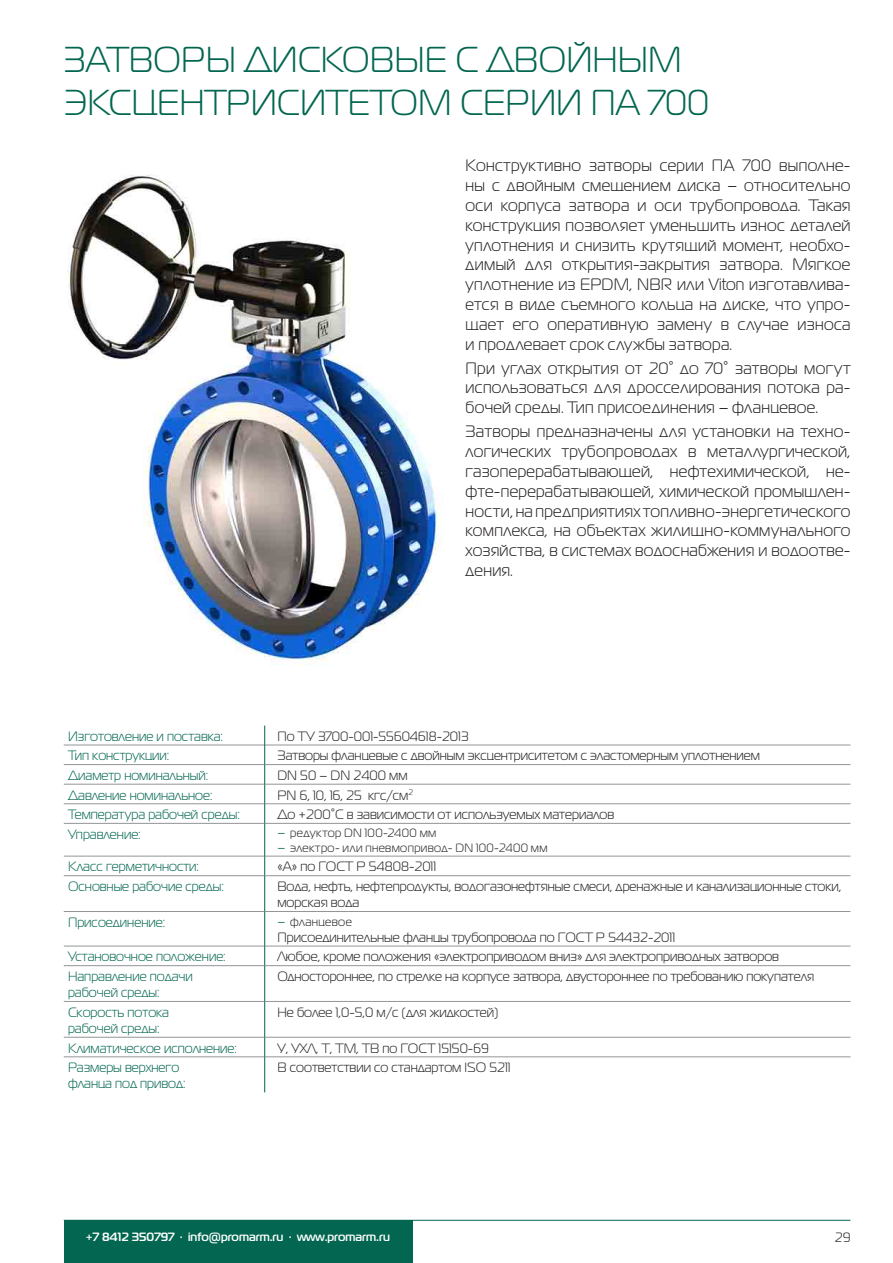
<style>
.page{position:relative;width:893px;height:1263px;background:#fff}
.page>*{position:absolute;margin:0;border:0;box-sizing:border-box;transform-origin:0 0}
.t1{font:36px/43.2px "Magistral C";color:#026650}
.t2{font:16.5px/19.8px "Magistral C";letter-spacing:.02em;color:#231f20;text-align:justify}
.t3{font:13.5px/16.2px "Magistral C";color:#231f20}
.t4{font:13.5px/16.2px "Magistral C";color:#026650}
.t5{font:12px "Magistral C";letter-spacing:.035em;color:#231f20}
.t6{font:700 12px "Magistral C";color:#fff}
.s1{font-size:13.5px;color:#026650}
</style>
<div class="page">
<img style="left:68px;top:174px;width:375px;height:491px">
<div style="left:64px;top:1221px;width:348px;height:42px;background:#026650"></div>
<hr style="left:64px;top:1220px;width:786px;height:1px;background:#026650">
<hr style="left:64px;top:875px;width:200px;height:1px;background:#939598">
<hr style="left:265px;top:875px;width:585px;height:1px;background:#939598">
<hr style="left:64px;top:911px;width:200px;height:1px;background:#939598">
<hr style="left:265px;top:911px;width:585px;height:1px;background:#939598">
<hr style="left:64px;top:946px;width:200px;height:1px;background:#939598">
<hr style="left:265px;top:946px;width:585px;height:1px;background:#939598">
<hr style="left:64px;top:965px;width:200px;height:1px;background:#939598">
<hr style="left:265px;top:965px;width:585px;height:1px;background:#939598">
<hr style="left:64px;top:1001px;width:200px;height:1px;background:#939598">
<hr style="left:265px;top:1001px;width:585px;height:1px;background:#939598">
<hr style="left:64px;top:1037px;width:200px;height:1px;background:#939598">
<hr style="left:265px;top:1037px;width:585px;height:1px;background:#939598">
<hr style="left:64px;top:1056px;width:200px;height:1px;background:#939598">
<hr style="left:265px;top:1056px;width:585px;height:1px;background:#939598">
<hr style="left:64px;top:764px;width:200px;height:1px;background:#939598">
<hr style="left:64px;top:784px;width:200px;height:1px;background:#939598">
<hr style="left:64px;top:803px;width:200px;height:1px;background:#939598">
<hr style="left:265px;top:803px;width:585px;height:1px;background:#939598">
<hr style="left:64px;top:823px;width:200px;height:1px;background:#939598">
<hr style="left:265px;top:823px;width:585px;height:1px;background:#939598">
<hr style="left:64px;top:856px;width:200px;height:1px;background:#939598">
<hr style="left:265px;top:856px;width:585px;height:1px;background:#939598">
<hr style="left:64px;top:745px;width:200px;height:1px;background:#939598">
<hr style="left:265px;top:745px;width:585px;height:1px;background:#939598">
<hr style="left:265px;top:764px;width:585px;height:1px;background:#939598">
<hr style="left:265px;top:784px;width:585px;height:1px;background:#939598">
<svg style="left:264px;top:726px;width:1px;height:97px"></svg>
<hr style="left:264px;top:823px;width:1px;height:33px;background:#026650">
<svg style="left:264px;top:856px;width:1px;height:20px"></svg>
<hr style="left:264px;top:876px;width:1px;height:35px;background:#026650">
<hr style="left:264px;top:911px;width:1px;height:35px;background:#026650">
<svg style="left:264px;top:946px;width:1px;height:20px"></svg>
<hr style="left:264px;top:966px;width:1px;height:35px;background:#026650">
<hr style="left:264px;top:1001px;width:1px;height:36px;background:#026650">
<svg style="left:264px;top:1037px;width:1px;height:20px"></svg>
<hr style="left:264px;top:1057px;width:1px;height:35px;background:#026650">
<h1 class="t1" style="left:64px;top:38px;width:647px">ЗАТВОРЫ ДИСКОВЫЕ С ДВОЙНЫМ<br>ЭКСЦЕНТРИСИТЕТОМ СЕРИИ ПА 700</h1>
<p class="t2" style="left:466px;top:156px;width:386px">Конструктивно затворы серии ПА 700 выполне&shy;ны с двойным смещением диска – относительно оси корпуса затвора и оси трубопровода. Такая конструкция позволяет уменьшить износ деталей уплотнения и снизить крутящий момент, необхо&shy;димый для открытия-закрытия затвора. Мягкое уплотнение из EPDM, NBR или Viton изготавлива&shy;ется в виде съемного кольца на диске, что упро&shy;щает его оперативную замену в случае износа и продлевает срок службы затвора.</p>
<p class="t2" style="left:466px;top:358px;width:386px">При углах открытия от 20° до 70° затворы могут использоваться для дросселирования потока ра&shy;бочей среды. Тип присоединения – фланцевое.</p>
<p class="t2" style="left:466px;top:422px;width:386px">Затворы предназначены для установки на техно&shy;логических трубопроводах в металлургической, газоперерабатывающей, нефтехимической, не&shy;фте-перерабатывающей, химической промышлен&shy;ности, на предприятиях топливно-энергетического комплекса, на объектах жилищно-коммунального хозяйства, в системах водоснабжения и водоотве&shy;дения.</p>
<p class="t4" style="left:68px;top:728px;width:157px">Изготовление и поставка:</p>
<p class="t3" style="left:277px;top:728px;width:193px">По ТУ 3700-001-55604618-2013</p>
<p class="t4" style="left:68px;top:747px;width:103px">Тип конструкции:</p>
<p class="t3" style="left:277px;top:747px;width:484px">Затворы фланцевые с двойным эксцентриситетом с эластомерным уплотнением</p>
<p class="t4" style="left:68px;top:767px;width:142px">Диаметр номинальный:</p>
<p class="t3" style="left:277px;top:767px;width:132px">DN 50 – DN 2400 мм</p>
<p class="t4" style="left:68px;top:787px;width:146px">Давление номинальное:</p>
<p class="t3" style="left:277px;top:787px;width:137px">PN 6, 10, 16, 25 кгс/см<sup>2</sup></p>
<p class="t4" style="left:68px;top:806px;width:173px">Температура рабочей среды:</p>
<p class="t3" style="left:277px;top:806px;width:338px">До +200°С в зависимости от используемых материалов</p>
<p class="t4" style="left:68px;top:826px;width:74px">Управление:</p>
<p class="t5" style="left:277px;top:827px;width:160px"><span class="s1">–</span> редуктор DN 100-2400 мм</p>
<p class="t5" style="left:277px;top:841px;width:272px"><span class="s1">–</span> электро- или пневмопривод- DN 100-2400 мм</p>
<p class="t4" style="left:68px;top:859px;width:132px">Класс герметичности:</p>
<p class="t3" style="left:277px;top:859px;width:160px">«А» по ГОСТ Р 54808-2011</p>
<p class="t4" style="left:68px;top:878px;width:157px">Основные рабочие среды:</p>
<p class="t3" style="left:277px;top:878px;width:565px">Вода, нефть, нефтепродукты, водогазонефтяные смеси, дренажные и канализационные стоки, морская вода</p>
<p class="t4" style="left:68px;top:914px;width:99px">Присоединение:</p>
<p class="t5" style="left:277px;top:915px;width:76px"><span class="s1">–</span> фланцевое</p>
<p class="t3" style="left:277px;top:929px;width:399px">Присоединительные фланцы трубопровода по ГОСТ Р 54432-2011</p>
<p class="t4" style="left:68px;top:948px;width:159px">Установочное положение:</p>
<p class="t3" style="left:277px;top:948px;width:503px">Любое, кроме положения «электроприводом вниз» для электроприводных затворов</p>
<p class="t4" style="left:68px;top:968px;width:126px">Направление подачи рабочей среды:</p>
<p class="t3" style="left:277px;top:968px;width:538px">Одностороннее, по стрелке на корпусе затвора, двустороннее по требованию покупателя</p>
<p class="t4" style="left:68px;top:1004px;width:103px">Скорость потока рабочей среды:</p>
<p class="t3" style="left:277px;top:1004px;width:223px">Не более 1,0-5,0 м/с (для жидкостей)</p>
<p class="t4" style="left:68px;top:1040px;width:171px">Климатическое исполнение:</p>
<p class="t3" style="left:277px;top:1040px;width:213px">У, УХЛ, Т, ТМ, ТВ по ГОСТ 15150-69</p>
<p class="t4" style="left:68px;top:1059px;width:119px">Размеры верхнего фланца под привод:</p>
<p class="t3" style="left:277px;top:1059px;width:235px">В соответствии со стандартом ISO 5211</p>
<p class="t6" style="left:86px;top:1230px;width:305px">+7 8412 350797 · info@promarm.ru · www.promarm.ru</p>
<p class="t3" style="left:835px;top:1229px;width:17px">29</p>
</div>
